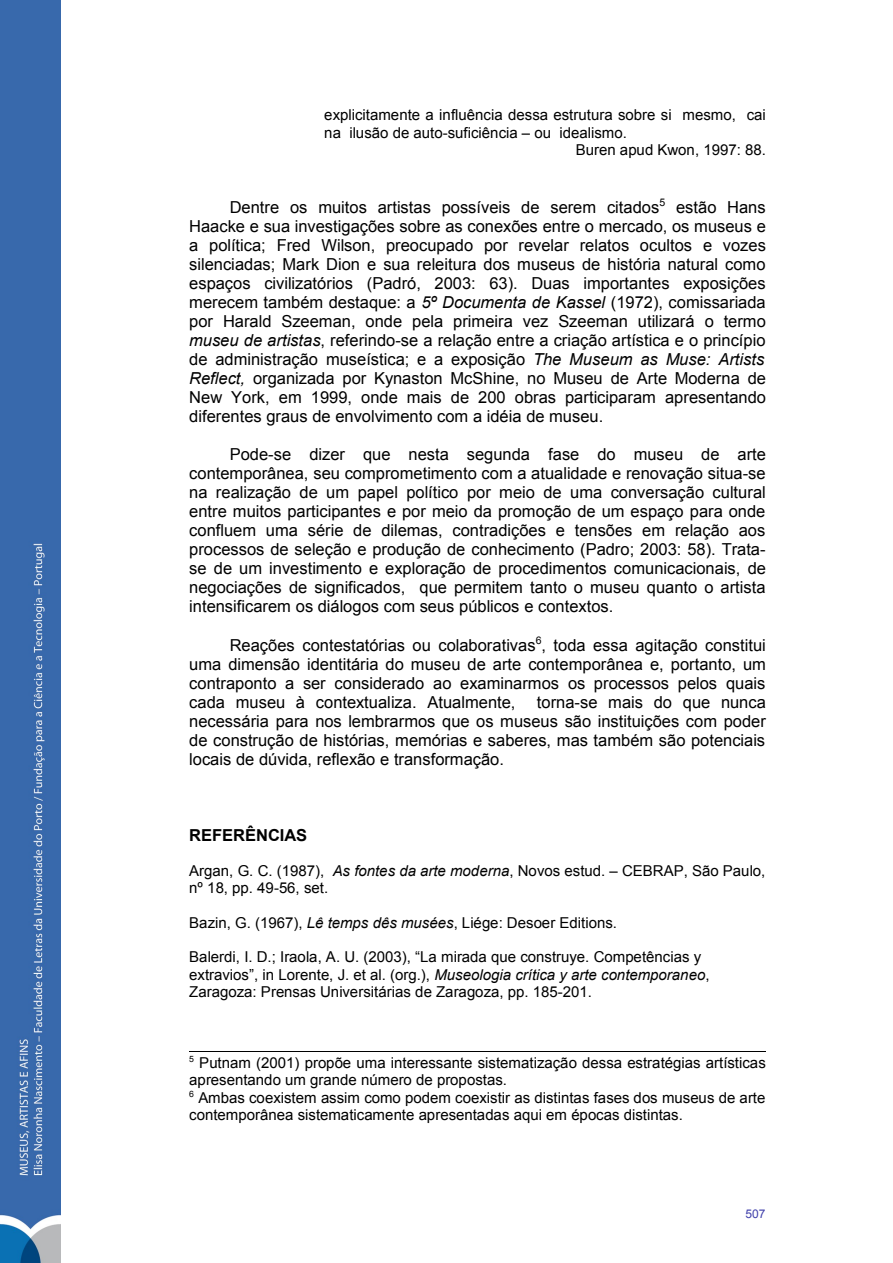
<style>
.page{position:relative;width:893px;height:1263px;background:#fff}
.page>*{position:absolute;margin:0;border:0;box-sizing:border-box;transform-origin:0 0}
.t1{font:16.5px/19px "Arial";color:#000;text-align:justify}
.t2{font:700 16.5px "Arial";color:#000}
.t3{font:15px/17.2px "Arial";color:#000}
.t4{font:12px "Arial";color:#4040ab}
.s1{font-style:italic}
</style>
<div class="page">
<img style="left:0;top:0;width:61px;height:1263px">
<hr style="left:189px;top:1052px;width:576px;height:1px;background:#000">
<p class="t3" style="left:324px;top:107px;width:443px">explicitamente a influência dessa estrutura sobre si mesmo, cai</p>
<p class="t3" style="left:324px;top:124px;width:304px">na ilusão de auto-suficiência – ou idealismo.</p>
<p class="t3" style="left:576px;top:141px;width:192px">Buren apud Kwon, 1997: 88.</p>
<p class="t1" style="left:189px;top:198px;width:578px;text-indent:40px">Dentre os muitos artistas possíveis de serem citados<sup>5</sup> estão Hans Haacke e sua investigações sobre as conexões entre o mercado, os museus e a política; Fred Wilson, preocupado por revelar relatos ocultos e vozes silenciadas; Mark Dion e sua releitura dos museus de história natural como espaços civilizatórios (Padró, 2003: 63). Duas importantes exposições merecem também destaque: a <span class="s1">5º Documenta de Kassel</span> (1972), comissariada por Harald Szeeman, onde pela primeira vez Szeeman utilizará o termo <span class="s1">museu de artistas</span>, referindo-se a relação entre a criação artística e o princípio de administração museística; e a exposição <span class="s1">The Museum as Muse: Artists Reflect,</span> organizada por Kynaston McShine, no Museu de Arte Moderna de New York, em 1999, onde mais de 200 obras participaram apresentando diferentes graus de envolvimento com a idéia de museu.</p>
<p class="t1" style="left:189px;top:445px;width:578px;text-indent:40px">Pode-se dizer que nesta segunda fase do museu de arte contemporânea, seu comprometimento com a atualidade e renovação situa-se na realização de um papel político por meio de uma conversação cultural entre muitos participantes e por meio da promoção de um espaço para onde confluem uma série de dilemas, contradições e tensões em relação aos processos de seleção e produção de conhecimento (Padro; 2003: 58). Trata&shy;se de um investimento e exploração de procedimentos comunicacionais, de negociações de significados, que permitem tanto o museu quanto o artista intensificarem os diálogos com seus públicos e contextos.</p>
<p class="t1" style="left:189px;top:636px;width:578px;text-indent:41px">Reações contestatórias ou colaborativas<sup>6</sup>, toda essa agitação constitui uma dimensão identitária do museu de arte contemporânea e, portanto, um contraponto a ser considerado ao examinarmos os processos pelos quais cada museu à contextualiza. Atualmente,</p>
<p class="t1" style="left:189px;top:693px;width:578px;text-indent:348px">torna-se mais do que nunca necessária para nos lembrarmos que os museus são instituições com poder de construção de histórias, memórias e saberes, mas também são potenciais locais de dúvida, reflexão e transformação.</p>
<p class="t2" style="left:189px;top:826px;width:119px">REFERÊNCIAS</p>
<p class="t3" style="left:189px;top:862px;width:577px">Argan, G. C. (1987), <span class="s1">As fontes da arte moderna</span>, Novos estud. – CEBRAP, São Paulo, nº 18, pp. 49-56, set.</p>
<p class="t3" style="left:189px;top:914px;width:429px">Bazin, G. (1967), <span class="s1">Lê temps dês musées</span>, Liége: Desoer Editions.</p>
<p class="t3" style="left:189px;top:948px;width:522px">Balerdi, I. D.; Iraola, A. U. (2003), “La mirada que construye. Competências y extravios”, in Lorente, J. et al. (org.), <span class="s1">Museologia crítica y arte contemporaneo</span>,<br>Zaragoza: Prensas Universitárias de Zaragoza, pp. 185-201.</p>
<p class="t3" style="left:189px;top:1054px;width:578px"><sup>5</sup> Putnam (2001) propõe uma interessante sistematização dessa estratégias artísticas apresentando um grande número de propostas.<br><sup>6</sup> Ambas coexistem assim como podem coexistir as distintas fases dos museus de arte contemporânea sistematicamente apresentadas aqui em épocas distintas.</p>
<p class="t4" style="left:745px;top:1206px;width:22px">507</p>
</div>
